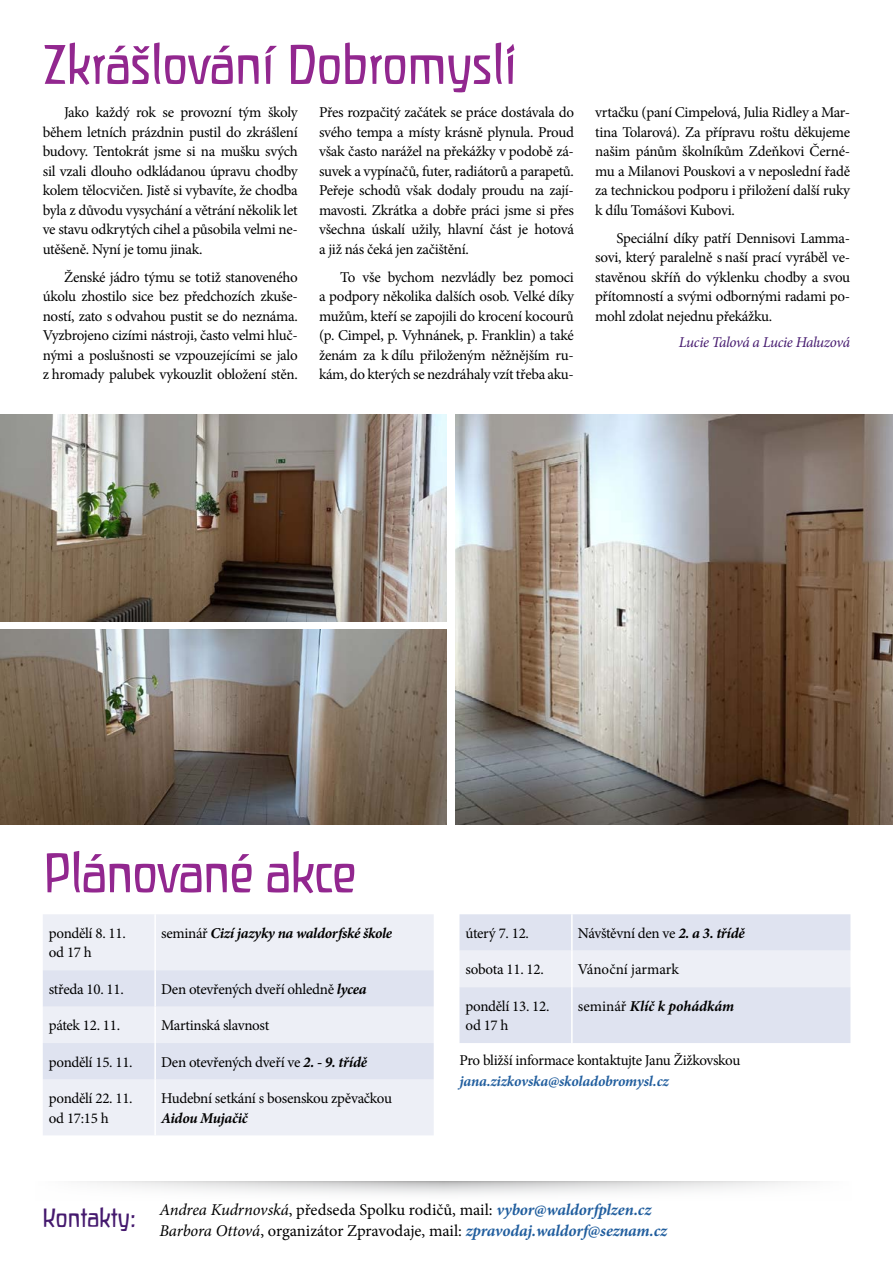
<style>
.page{position:relative;width:893px;height:1263px;background:#fff}
.page>*{position:absolute;margin:0;border:0;box-sizing:border-box;transform-origin:0 0}
.t1{font:57px "Liant";color:#92278f}
.t2{font:16.5px/21px "Minion Pro";letter-spacing:-.005em;color:#000}
.t3{font:15px/19.5px "Minion Pro";letter-spacing:-.02em;color:#000;text-align:justify}
.t4{font:italic 700 15px "Minion Pro";letter-spacing:-.02em;color:#000}
.t5{font:italic 700 15px "Minion Pro";letter-spacing:-.015em;color:#215e9e}
.t6{font:italic 15px "Minion Pro";letter-spacing:-.025em;color:#45196e}
.s1{font-weight:400;font-style:normal}
.s2{font-weight:700;font-style:italic}
.s3{font-family:"Liant";font-size:27px;color:#45196e}
.s4{font-style:italic}
.s5{font-weight:700;font-style:italic;color:#215e9e}
</style>
<div class="page">
<svg style="left:80px;top:1181px;width:727px;height:14px"></svg>
<img style="left:0;top:415px;width:446px;height:207px">
<img style="left:456px;top:415px;width:437px;height:409px">
<img style="left:0;top:629px;width:446px;height:195px">
<div style="left:43px;top:914px;width:391px;height:221px;background:#edeff6"></div>
<svg style="left:43px;top:970px;width:391px;height:109px;background:#e3e7f2"></svg>
<hr style="left:154px;top:914px;width:2px;height:56px;background:#fff">
<hr style="left:154px;top:970px;width:2px;height:37px;background:#fff">
<hr style="left:154px;top:1007px;width:2px;height:36px;background:#fff">
<hr style="left:154px;top:1043px;width:2px;height:36px;background:#fff">
<hr style="left:154px;top:1079px;width:2px;height:56px;background:#fff">
<div style="left:459px;top:914px;width:391px;height:129px;background:#dfe3f0"></div>
<div style="left:459px;top:951px;width:391px;height:36px;background:#edeff6"></div>
<hr style="left:571px;top:914px;width:2px;height:37px;background:#fff">
<hr style="left:571px;top:951px;width:2px;height:36px;background:#fff">
<hr style="left:571px;top:987px;width:2px;height:56px;background:#fff">
<h1 class="t1" style="left:43px;top:34px;width:475px">Zkrášlování Dobromysli</h1>
<p class="t3" style="left:43px;top:103px;width:256px;text-indent:21px">Jako každý rok se provozní tým školy během letních prázdnin pustil do zkrášlení budovy. Tentokrát jsme si na mušku svých sil vzali dlouho odkládanou úpravu chodby kolem tělocvičen. Jistě si vybavíte, že chodba byla z důvodu vysychání a větrání několik let ve stavu odkrytých cihel a působila velmi ne&shy;utěšeně. Nyní je tomu jinak.</p>
<p class="t3" style="left:43px;top:267px;width:256px;text-indent:21px">Ženské jádro týmu se totiž stanoveného úkolu zhostilo sice bez předchozích zkuše&shy;ností, zato s odvahou pustit se do neznáma.<br>Vyzbrojeno cizími nástroji, často velmi hluč&shy;nými a poslušnosti se vzpouzejícími se jalo z hromady palubek vykouzlit obložení stěn.</p>
<p class="t3" style="left:319px;top:103px;width:256px">Přes rozpačitý začátek se práce dostávala do svého tempa a místy krásně plynula. Proud však často narážel na překážky v podobě zá&shy;suvek a vypínačů, futer, radiátorů a parapetů.<br>Peřeje schodů však dodaly proudu na zají&shy;mavosti. Zkrátka a dobře práci jsme si přes všechna úskalí užily, hlavní část je hotová a již nás čeká jen začištění.</p>
<p class="t3" style="left:319px;top:267px;width:256px;text-indent:21px">To vše bychom nezvládly bez pomoci a podpory několika dalších osob. Velké díky mužům, kteří se zapojili do krocení kocourů (p. Cimpel, p. Vyhnánek, p. Franklin) a také ženám za k dílu přiloženým něžnějším ru&shy;kám, do kterých se nezdráhaly vzít třeba aku-</p>
<p class="t3" style="left:595px;top:103px;width:256px">vrtačku (paní Cimpelová, Julia Ridley a Mar&shy;tina Tolarová). Za přípravu roštu děkujeme našim pánům školníkům Zdeňkovi Černé&shy;mu a Milanovi Pouskovi a v neposlední řadě za technickou podporu i přiložení další ruky k dílu Tomášovi Kubovi.</p>
<p class="t3" style="left:595px;top:228px;width:256px;text-indent:21px">Speciální díky patří Dennisovi Lamma&shy;sovi, který paralelně s naší prací vyráběl ve&shy;stavěnou skříň do výklenku chodby a svou přítomností a svými odbornými radami po&shy;mohl zdolat nejednu překážku.</p>
<p class="t6" style="left:679px;top:332px;width:173px">Lucie Talová a Lucie Haluzová</p>
<h1 class="t1" style="left:43px;top:842px;width:315px">Plánované akce</h1>
<p class="t3" style="left:49px;top:923px;width:79px">pondělí 8. 11. od 17 h</p>
<p class="t4" style="left:161px;top:922px;width:232px"><span class="s1">seminář</span> Cizí jazyky na waldorfské škole</p>
<p class="t3" style="left:49px;top:979px;width:76px">středa 10. 11.</p>
<p class="t3" style="left:161px;top:979px;width:207px">Den otevřených dveří ohledně <span class="s2">lycea</span></p>
<p class="t3" style="left:49px;top:1016px;width:73px">pátek 12. 11.</p>
<p class="t3" style="left:161px;top:1016px;width:110px">Martinská slavnost</p>
<p class="t3" style="left:49px;top:1052px;width:85px">pondělí 15. 11.</p>
<p class="t3" style="left:161px;top:1052px;width:207px">Den otevřených dveří ve <span class="s2">2. - 9. třídě</span></p>
<p class="t3" style="left:49px;top:1089px;width:85px">pondělí 22. 11. od 17:15 h</p>
<p class="t3" style="left:161px;top:1089px;width:232px">Hudební setkání s bosenskou zpěvačkou</p>
<p class="t4" style="left:161px;top:1107px;width:88px">Aidou Mujačič</p>
<p class="t3" style="left:465px;top:923px;width:65px">úterý 7. 12.</p>
<p class="t3" style="left:578px;top:923px;width:168px">Návštěvní den ve <span class="s2">2. a 3. třídě</span></p>
<p class="t3" style="left:465px;top:960px;width:80px">sobota 11. 12.</p>
<p class="t3" style="left:578px;top:960px;width:103px">Vánoční jarmark</p>
<p class="t3" style="left:465px;top:996px;width:85px">pondělí 13. 12. od 17 h</p>
<p class="t4" style="left:578px;top:995px;width:158px"><span class="s1">seminář</span> Klíč k pohádkám</p>
<p class="t3" style="left:459px;top:1050px;width:282px">Pro bližší informace kontaktujte Janu Žižkovskou</p>
<p class="t5" style="left:459px;top:1070px;width:211px">jana.zizkovska@skoladobromysl.cz</p>
<p class="t2" style="left:159px;top:1200px;width:509px;text-indent:-117px"><span class="s3">Kontakty:</span> <span class="s4">Andrea Kudrnovská</span>, předseda Spolku rodičů, mail: <span class="s5">vybor@waldorfplzen.cz<br></span><span class="s4">Barbora Ottová</span>, organizátor Zpravodaje, mail: <span class="s5">zpravodaj.waldorf@seznam.cz</span></p>
</div>
